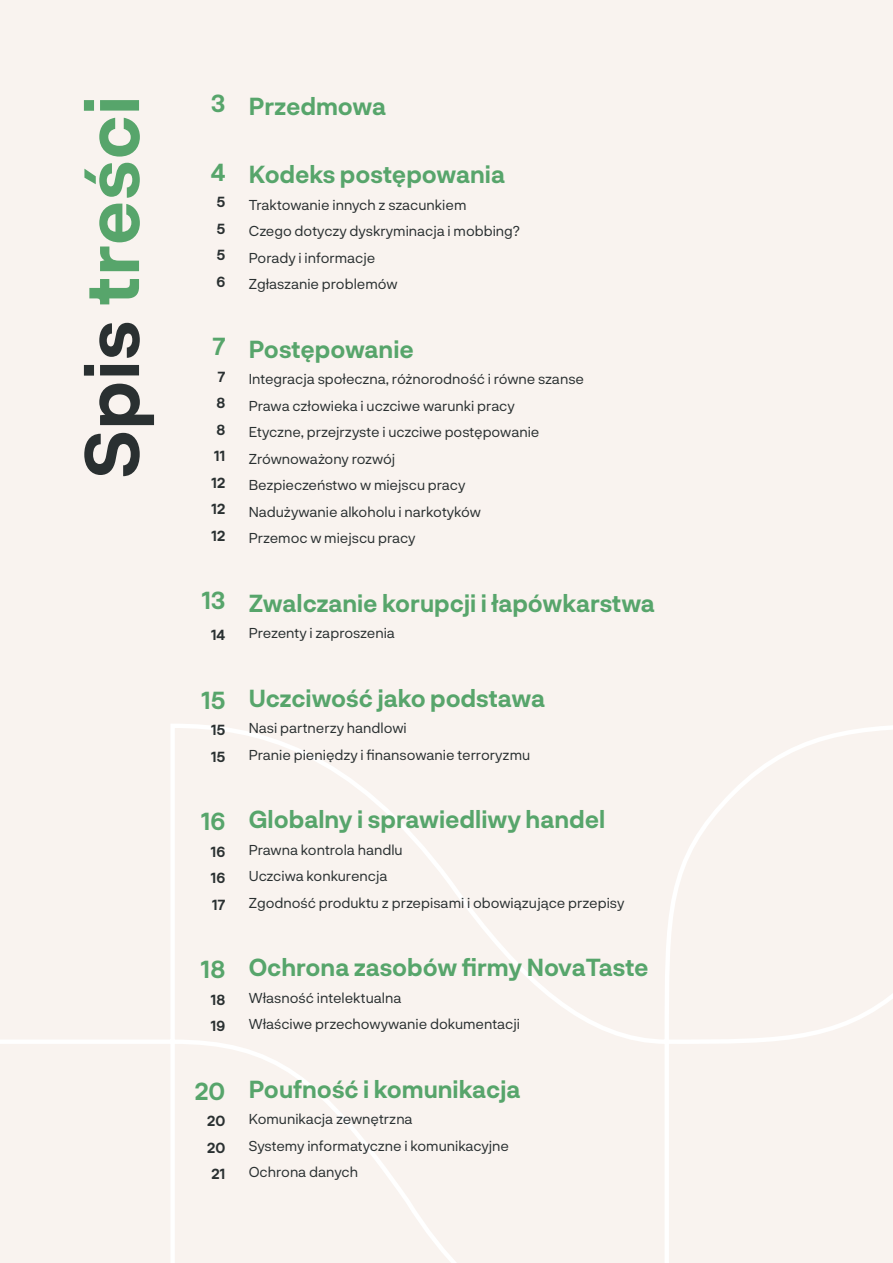
<style>
.page{position:relative;width:893px;height:1263px;background:#f9f3ef}
.page>*{position:absolute;margin:0;border:0;box-sizing:border-box;transform-origin:0 0}
.t1{font:700 75px "Neurial Grotesk";letter-spacing:.01em;color:#57a56b}
.t2{font:700 24px "Neurial Grotesk";color:#57a56b}
.t3{font:14.25px/26.5px "Neurial Grotesk";color:#2a3031}
.t4{font:700 14.25px/26.5px "Neurial Grotesk";color:#2a3031;text-align:justify}
.s1{color:#2a3031}
</style>
<div class="page">
<svg style="left:0;top:724px;width:893px;height:539px"></svg>
<h2 class="t2" style="left:211px;top:86px;width:16px">3</h2>
<h1 class="t1" style="left:58px;top:478px;width:384px;rotate:-90deg"><span class="s1">Spis</span> treści</h1>
<h2 class="t2" style="left:249px;top:89px;width:139px">Przedmowa</h2>
<h2 class="t2" style="left:211px;top:155px;width:16px">4</h2>
<p class="t4" style="left:217px;top:188px;width:10px">5<br>5<br>5<br>6</p>
<h2 class="t2" style="left:249px;top:157px;width:258px">Kodeks postępowania</h2>
<p class="t3" style="left:249px;top:191px;width:273px">Traktowanie innych z szacunkiem<br>Czego dotyczy dyskryminacja i mobbing?<br>Porady i informacje<br>Zgłaszanie problemów</p>
<h2 class="t2" style="left:213px;top:329px;width:14px">7</h2>
<p class="t4" style="left:212px;top:362px;width:15px;text-align:center">7<br>8<br>8<br>11<br>12<br>12<br>12</p>
<h2 class="t2" style="left:249px;top:332px;width:167px">Postępowanie</h2>
<p class="t3" style="left:249px;top:365px;width:337px">Integracja społeczna, różnorodność i równe szanse Prawa człowieka i uczciwe warunki pracy<br>Etyczne, przejrzyste i uczciwe postępowanie Zrównoważony rozwój<br>Bezpieczeństwo w miejscu pracy<br>Nadużywanie alkoholu i narkotyków<br>Przemoc w miejscu pracy</p>
<h2 class="t2" style="left:202px;top:583px;width:25px">13</h2>
<p class="t4" style="left:211px;top:621px;width:16px">14</p>
<h2 class="t2" style="left:202px;top:682px;width:25px">15</h2>
<p class="t4" style="left:211px;top:716px;width:16px">15<br>15</p>
<h2 class="t2" style="left:201px;top:804px;width:26px">16</h2>
<p class="t4" style="left:211px;top:837px;width:16px">16<br>16<br>17</p>
<h2 class="t2" style="left:201px;top:952px;width:26px">18</h2>
<p class="t4" style="left:211px;top:985px;width:16px">18<br>19</p>
<h2 class="t2" style="left:195px;top:1073px;width:32px">20</h2>
<p class="t4" style="left:207px;top:1107px;width:20px;text-align:center">20<br>20<br>21</p>
<h2 class="t2" style="left:249px;top:586px;width:408px">Zwalczanie korupcji i łapówkarstwa</h2>
<p class="t3" style="left:249px;top:619px;width:148px">Prezenty i zaproszenia</p>
<h2 class="t2" style="left:249px;top:681px;width:298px">Uczciwość jako podstawa</h2>
<p class="t3" style="left:249px;top:714px;width:283px">Nasi partnerzy handlowi<br>Pranie pieniędzy i finansowanie terroryzmu</p>
<h2 class="t2" style="left:249px;top:802px;width:358px">Globalny i sprawiedliwy handel</h2>
<p class="t3" style="left:249px;top:836px;width:377px">Prawna kontrola handlu<br>Uczciwa konkurencja<br>Zgodność produktu z przepisami i obowiązujące przepisy</p>
<h2 class="t2" style="left:249px;top:950px;width:401px">Ochrona zasobów firmy NovaTaste</h2>
<p class="t3" style="left:249px;top:984px;width:273px">Własność intelektualna<br>Właściwe przechowywanie dokumentacji</p>
<h2 class="t2" style="left:249px;top:1072px;width:273px">Poufność i komunikacja</h2>
<p class="t3" style="left:249px;top:1105px;width:262px">Komunikacja zewnętrzna<br>Systemy informatyczne i komunikacyjne<br>Ochrona danych</p>
</div>
